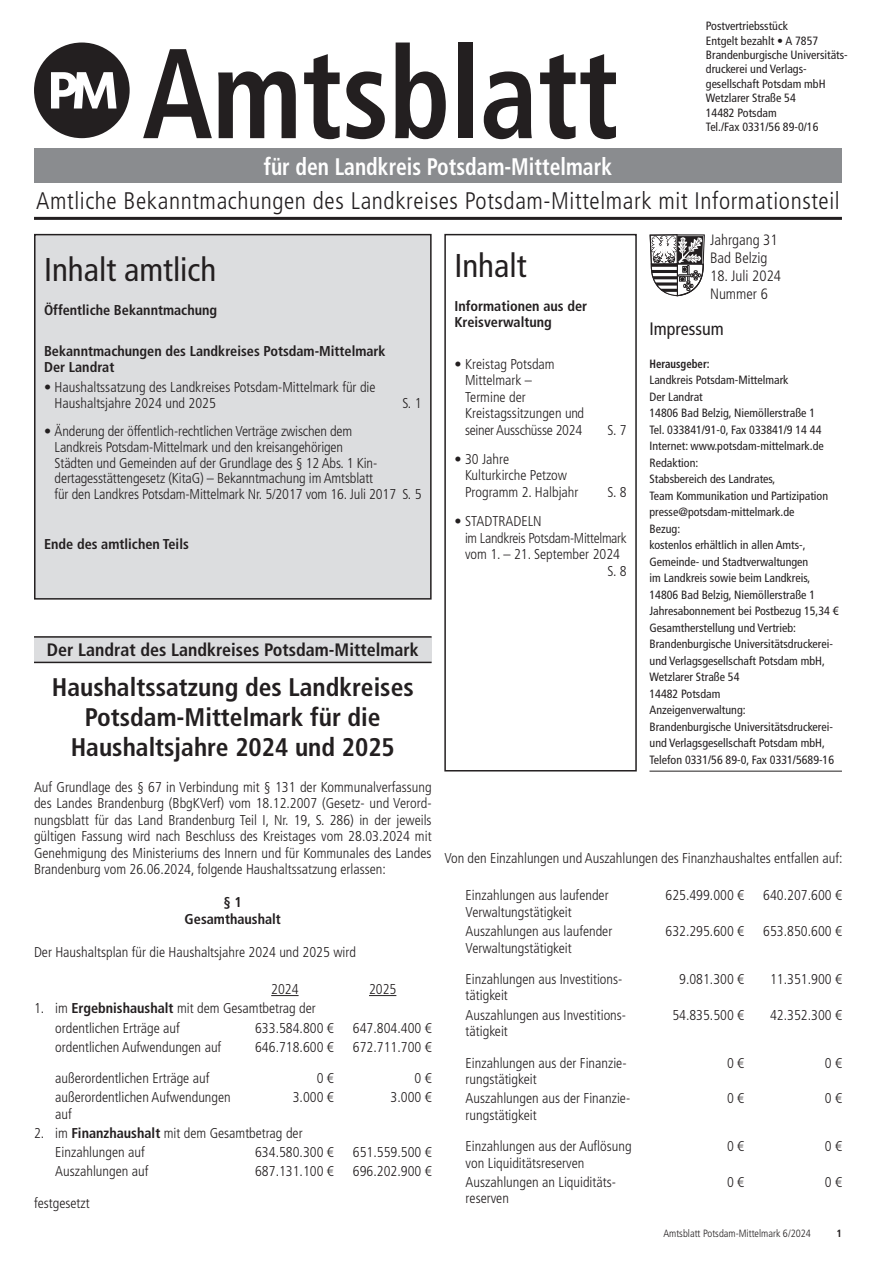
<style>
.page{position:relative;width:893px;height:1263px;background:#fff}
.page>*{position:absolute;margin:0;border:0;box-sizing:border-box;transform-origin:0 0}
.t1{font:700 condensed 127.5px "Frutiger LT Std";color:#231f20;scale:.9 1}
.IHV_Head{font:condensed 33px "Frutiger LT Std";color:#231f20}
.Head{font:700 condensed 25.5px/30px "Frutiger LT Std";color:#231f20;text-align:center}
.t2{font:300 condensed 24px "Frutiger LT Std";letter-spacing:.025em;color:#231f20}
.t3{font:700 condensed 24px "Frutiger LT Std";color:#fff;scale:.9 1}
.text_balken{font:700 condensed 18px "Frutiger LT Std";color:#231f20}
.t4{font:condensed 18px "Frutiger LT Std";color:#231f20}
.t5{font:300 condensed 15px/18px "Frutiger LT Std";color:#231f20}
.fliesstext{font:300 condensed 14.25px/16.5px "Frutiger LT Std";color:#231f20}
.IHV_Aufzählung{font:300 condensed 14.25px/16.5px "Frutiger LT Std";letter-spacing:-.01em;color:#231f20}
.IHV_Sub{font:700 condensed 14.25px/16.5px "Frutiger LT Std";color:#231f20}
.fett_zentriert{font:700 condensed 14.25px/16.5px "Frutiger LT Std";color:#231f20;text-align:center}
.t6{font:condensed 12px/16.5px "Frutiger LT Std";color:#231f20}
.t7{font:700 condensed 12px "Frutiger LT Std";color:#231f20;scale:.9 1}
.t8{font:300 condensed 10.5px "Frutiger LT Std";color:#231f20}
.t9{font:700 condensed 10.5px "Frutiger LT Std";color:#231f20}
.s1{font-weight:700}
</style>
<div class="page">
<div style="left:34px;top:149px;width:808px;height:34px;background:#8a8c8f"></div>
<hr style="left:34px;top:217px;width:808px;height:3px;background:#231f20">
<svg style="left:649px;top:234px;width:56px;height:62px"></svg>
<div style="left:34px;top:43px;width:96px;height:95px;background:#231f20;border-radius:50%"></div>
<svg style="left:51px;top:72px;width:66px;height:37px"></svg>
<hr style="left:649px;top:771px;width:193px;height:1px;background:#231f20">
<div style="left:444px;top:234px;width:193px;height:537px;border:2px solid #231f20"></div>
<div style="left:35px;top:235px;width:396px;height:364px;background:#dcdddf"></div>
<div style="left:34px;top:234px;width:398px;height:366px;border:2px solid #231f20"></div>
<div style="left:34px;top:637px;width:398px;height:25px;background:#dcdddf"></div>
<hr style="left:34px;top:636px;width:398px;height:2px;background:#231f20">
<hr style="left:34px;top:662px;width:398px;height:1px;background:#231f20">
<svg style="left:271px;top:995px;width:28px;height:1px"></svg>
<svg style="left:369px;top:995px;width:27px;height:1px"></svg>
<h1 class="t1" style="left:142px;top:18px;width:530px">Amtsblatt</h1>
<h3 class="t3" style="left:264px;top:152px;width:389px">für den Landkreis Potsdam-Mittelmark</h3>
<p class="t6" style="left:706px;top:19px;width:143px;line-height:14.4px">Postvertriebsstück<br>Entgelt bezahlt • A 7857<br>Brandenburgische Universitäts&shy;druckerei und Verlags&shy;gesellschaft Potsdam mbH<br>Wetzlarer Straße 54<br>14482 Potsdam<br>Tel./Fax 0331/56 89-0/16</p>
<h3 class="t2" style="left:36px;top:187px;width:805px">Amtliche Bekanntmachungen des Landkreises Potsdam-Mittelmark mit Informationsteil</h3>
<p class="t5" style="left:710px;top:231px;width:69px">Jahrgang 31<br>Bad Belzig</p>
<p class="t5" style="left:710px;top:267px;width:72px">18. Juli 2024<br>Nummer 6</p>
<p class="t4" style="left:649px;top:318px;width:76px">Impressum</p>
<p class="t7" style="left:649px;top:356px;width:68px">Herausgeber:</p>
<p class="t6" style="left:649px;top:372px;width:191px">Landkreis Potsdam-Mittelmark<br>Der Landrat<br>14806 Bad Belzig, Niemöllerstraße 1<br>Tel. 033841/91-0, Fax 033841/9 14 44<br>Internet: www.potsdam-mittelmark.de<br>Redaktion:<br>Stabsbereich des Landrates,<br>Team Kommunikation und Partizipation presse@potsdam-mittelmark.de<br>Bezug:<br>kostenlos erhältlich in allen Amts-,<br>Gemeinde- und Stadtverwaltungen<br>im Landkreis sowie beim Landkreis,<br>14806 Bad Belzig, Niemöllerstraße 1<br>Jahresabonnement bei Postbezug 15,34 €<br>Gesamtherstellung und Vertrieb:<br>Brandenburgische Universitätsdruckerei&shy;und Verlagsgesellschaft Potsdam mbH,<br>Wetzlarer Straße 54<br>14482 Potsdam<br>Anzeigenverwaltung:<br>Brandenburgische Universitätsdruckerei&shy;und Verlagsgesellschaft Potsdam mbH,<br>Telefon 0331/56 89-0, Fax 0331/5689-16</p>
<p class="IHV_Head" style="left:454px;top:246px;width:74px">Inhalt</p>
<p class="IHV_Sub" style="left:454px;top:297px;width:134px">Informationen aus der<br>Kreisverwaltung</p>
<p class="IHV_Aufzählung" style="left:465px;top:356px;width:121px;text-indent:-11px">• Kreistag Potsdam<br>Mittelmark –<br>Termine der<br>Kreistagssitzungen und seiner Ausschüsse 2024</p>
<p class="IHV_Head" style="left:44px;top:251px;width:174px">Inhalt amtlich</p>
<p class="IHV_Sub" style="left:44px;top:302px;width:175px">Öffentliche Bekanntmachung</p>
<p class="IHV_Sub" style="left:44px;top:343px;width:343px;line-height:15.8px">Bekanntmachungen des Landkreises Potsdam-Mittelmark<br>Der Landrat</p>
<p class="IHV_Aufzählung" style="left:55px;top:379px;width:322px;line-height:15.8px;text-indent:-11px">• Haushaltssatzung des Landkreises Potsdam-Mittelmark für die<br>Haushaltsjahre 2024 und 2025</p>
<p class="IHV_Aufzählung" style="left:402px;top:395px;width:21px">S. 1</p>
<p class="IHV_Aufzählung" style="left:55px;top:424px;width:368px;line-height:15.8px;text-indent:-11px">• Änderung der öffentlich-rechtlichen Verträge zwischen dem<br>Landkreis Potsdam-Mittelmark und den kreisangehörigen<br>Städten und Gemeinden auf der Grundlage des § 12 Abs. 1 Kin&shy;dertagesstättengesetz (KitaG) – Bekanntmachung im Amtsblatt<br>für den Landkres Potsdam-Mittelmark Nr. 5/2017 vom 16. Juli 2017 S. 5</p>
<p class="IHV_Sub" style="left:44px;top:536px;width:146px">Ende des amtlichen Teils</p>
<p class="IHV_Aufzählung" style="left:608px;top:422px;width:21px">S. 7</p>
<p class="IHV_Aufzählung" style="left:465px;top:451px;width:115px;text-indent:-11px">• 30 Jahre<br>Kulturkirche Petzow<br>Programm 2. Halbjahr</p>
<p class="IHV_Aufzählung" style="left:608px;top:484px;width:21px">S. 8</p>
<p class="IHV_Aufzählung" style="left:454px;top:513px;width:89px">• STADTRADELN</p>
<p class="IHV_Aufzählung" style="left:465px;top:530px;width:163px">im Landkreis Potsdam-Mittelmark</p>
<p class="IHV_Aufzählung" style="left:465px;top:546px;width:157px">vom 1. – 21. September 2024</p>
<p class="IHV_Aufzählung" style="left:608px;top:563px;width:21px">S. 8</p>
<p class="text_balken" style="left:47px;top:639px;width:373px">Der Landrat des Landkreises Potsdam-Mittelmark</p>
<p class="Head" style="left:52px;top:672px;width:363px">Haushaltssatzung des Landkreises<br>Potsdam-Mittelmark für die<br>Haushaltsjahre 2024 und 2025</p>
<p class="fliesstext" style="left:34px;top:779px;width:399px;text-align:justify">Auf Grundlage des § 67 in Verbindung mit § 131 der Kommunalverfassung des Landes Brandenburg (BbgKVerf) vom 18.12.2007 (Gesetz- und Verord&shy;nungsblatt für das Land Brandenburg Teil I, Nr. 19, S. 286) in der jeweils gültigen Fassung wird nach Beschluss des Kreistages vom 28.03.2024 mit Genehmigung des Ministeriums des Innern und für Kommunales des Landes Brandenburg vom 26.06.2024, folgende Haushaltssatzung erlassen:</p>
<p class="fett_zentriert" style="left:185px;top:894px;width:98px">§ 1<br>Gesamthaushalt</p>
<p class="fliesstext" style="left:34px;top:944px;width:323px">Der Haushaltsplan für die Haushaltsjahre 2024 und 2025 wird</p>
<p class="fliesstext" style="left:271px;top:981px;width:29px">2024</p>
<p class="fliesstext" style="left:369px;top:981px;width:29px">2025</p>
<p class="fliesstext" style="left:34px;top:1000px;width:12px">1.</p>
<p class="fliesstext" style="left:55px;top:1000px;width:262px">im <span class="s1">Ergebnishaushalt</span> mit dem Gesamtbetrag der</p>
<p class="fliesstext" style="left:55px;top:1019px;width:126px">ordentlichen Erträge auf</p>
<p class="fliesstext" style="left:255px;top:1019px;width:80px">633.584.800 €</p>
<p class="fliesstext" style="left:353px;top:1019px;width:80px">647.804.400 €</p>
<p class="fliesstext" style="left:55px;top:1039px;width:167px">ordentlichen Aufwendungen auf</p>
<p class="fliesstext" style="left:255px;top:1039px;width:80px">646.718.600 €</p>
<p class="fliesstext" style="left:353px;top:1039px;width:80px">672.711.700 €</p>
<p class="fliesstext" style="left:55px;top:1070px;width:156px">außerordentlichen Erträge auf</p>
<p class="fliesstext" style="left:317px;top:1070px;width:19px">0 €</p>
<p class="fliesstext" style="left:414px;top:1070px;width:19px">0 €</p>
<p class="fliesstext" style="left:55px;top:1089px;width:177px">außerordentlichen Aufwendungen auf</p>
<p class="fliesstext" style="left:293px;top:1089px;width:43px">3.000 €</p>
<p class="fliesstext" style="left:391px;top:1089px;width:43px">3.000 €</p>
<p class="fliesstext" style="left:34px;top:1125px;width:12px">2.</p>
<p class="fliesstext" style="left:55px;top:1125px;width:249px">im <span class="s1">Finanzhaushalt</span> mit dem Gesamtbetrag der</p>
<p class="fliesstext" style="left:55px;top:1144px;width:91px">Einzahlungen auf</p>
<p class="fliesstext" style="left:255px;top:1144px;width:80px">634.580.300 €</p>
<p class="fliesstext" style="left:353px;top:1144px;width:80px">651.559.500 €</p>
<p class="fliesstext" style="left:55px;top:1163px;width:95px">Auszahlungen auf</p>
<p class="fliesstext" style="left:255px;top:1163px;width:80px">687.131.100 €</p>
<p class="fliesstext" style="left:353px;top:1163px;width:80px">696.202.900 €</p>
<p class="fliesstext" style="left:34px;top:1195px;width:57px">festgesetzt</p>
<p class="fliesstext" style="left:444px;top:850px;width:400px">Von den Einzahlungen und Auszahlungen des Finanzhaushaltes entfallen auf:</p>
<p class="fliesstext" style="left:466px;top:887px;width:144px">Einzahlungen aus laufender<br>Verwaltungstätigkeit</p>
<p class="fliesstext" style="left:665px;top:887px;width:80px">625.499.000 €</p>
<p class="fliesstext" style="left:763px;top:887px;width:80px">640.207.600 €</p>
<p class="fliesstext" style="left:466px;top:923px;width:148px">Auszahlungen aus laufender<br>Verwaltungstätigkeit</p>
<p class="fliesstext" style="left:665px;top:923px;width:80px">632.295.600 €</p>
<p class="fliesstext" style="left:763px;top:923px;width:80px">653.850.600 €</p>
<p class="fliesstext" style="left:466px;top:971px;width:157px">Einzahlungen aus Investitions&shy;tätigkeit</p>
<p class="fliesstext" style="left:679px;top:971px;width:66px">9.081.300 €</p>
<p class="fliesstext" style="left:770px;top:971px;width:73px">11.351.900 €</p>
<p class="fliesstext" style="left:466px;top:1007px;width:161px">Auszahlungen aus Investitions&shy;tätigkeit</p>
<p class="fliesstext" style="left:672px;top:1007px;width:73px">54.835.500 €</p>
<p class="fliesstext" style="left:770px;top:1007px;width:73px">42.352.300 €</p>
<p class="fliesstext" style="left:466px;top:1055px;width:162px">Einzahlungen aus der Finanzie&shy;rungstätigkeit</p>
<p class="fliesstext" style="left:727px;top:1055px;width:19px">0 €</p>
<p class="fliesstext" style="left:825px;top:1055px;width:19px">0 €</p>
<p class="fliesstext" style="left:466px;top:1090px;width:166px">Auszahlungen aus der Finanzie&shy;rungstätigkeit</p>
<p class="fliesstext" style="left:727px;top:1090px;width:19px">0 €</p>
<p class="fliesstext" style="left:825px;top:1090px;width:19px">0 €</p>
<p class="fliesstext" style="left:466px;top:1138px;width:167px">Einzahlungen aus der Auflösung von Liquiditätsreserven</p>
<p class="fliesstext" style="left:727px;top:1138px;width:19px">0 €</p>
<p class="fliesstext" style="left:825px;top:1138px;width:19px">0 €</p>
<p class="fliesstext" style="left:466px;top:1174px;width:151px">Auszahlungen an Liquiditäts&shy;reserven</p>
<p class="fliesstext" style="left:727px;top:1174px;width:19px">0 €</p>
<p class="fliesstext" style="left:825px;top:1174px;width:19px">0 €</p>
<p class="t8" style="left:663px;top:1227px;width:149px">Amtsblatt Potsdam-Mittelmark 6/2024</p>
<p class="t9" style="left:836px;top:1227px;width:7px">1</p>
</div>
